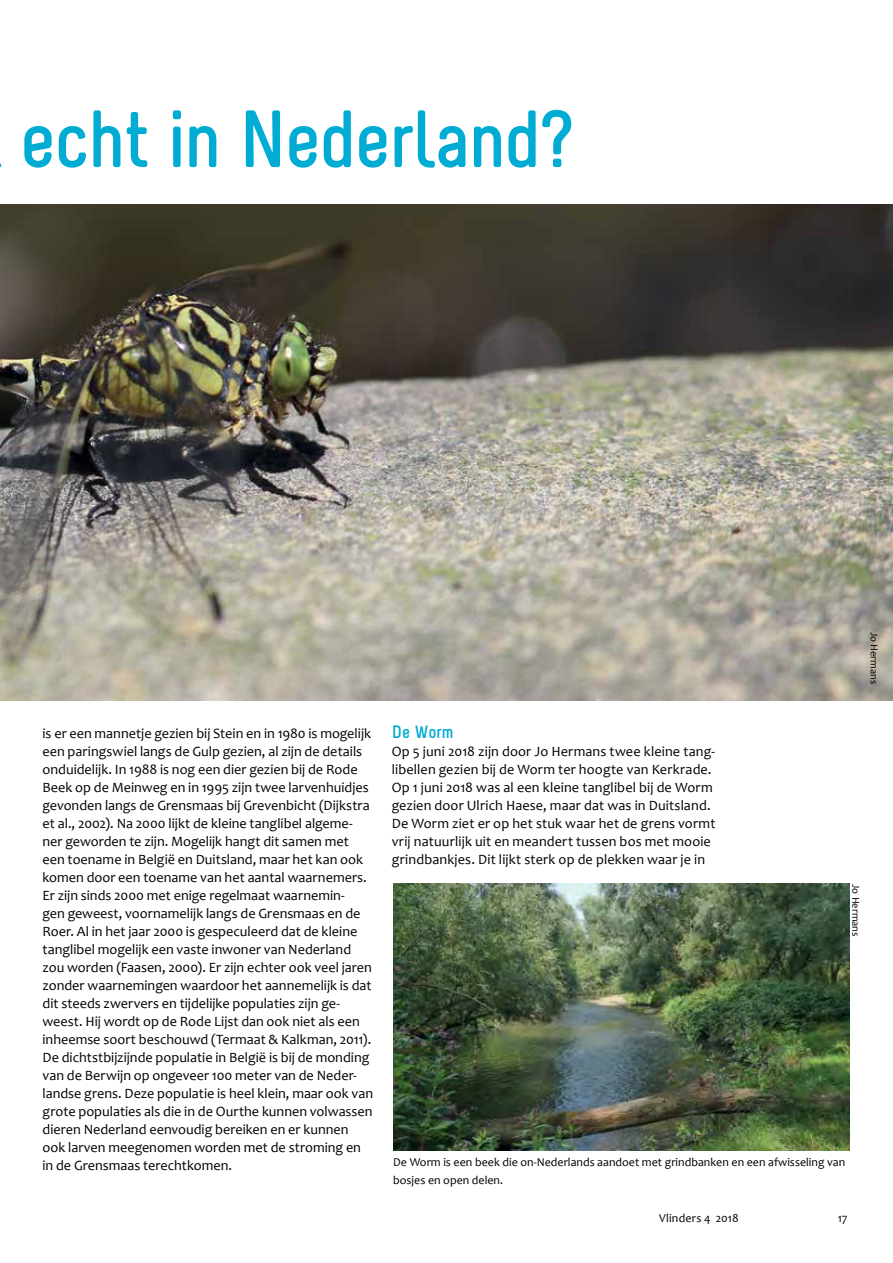
<style>
.page{position:relative;width:893px;height:1263px;background:#fff}
.page>*{position:absolute;margin:0;border:0;box-sizing:border-box;transform-origin:0 0}
.t1{font:700 81px "Melbourne";letter-spacing:-.035em;color:#00acd4}
.t2{font:700 18px "Melbourne";color:#00acd4}
.t3{font:14.25px/18px "Candara";color:#000}
.t4{font:12px/18px "Candara";color:#000}
.t5{font:10.5px "Candara";color:#000}
</style>
<div class="page">
<img style="left:0;top:204px;width:893px;height:497px">
<img style="left:393px;top:884px;width:456px;height:266px">
<h1 class="t1" style="left:18px;top:90px;width:556px">echt in Nederland?</h1>
<p class="t5" style="left:881px;top:631px;width:54px;rotate:90deg">Jo Hermans</p>
<p class="t3" style="left:43px;top:724px;width:332px">is er een mannetje gezien bij Stein en in 1980 is mogelijk een paringswiel langs de Gulp gezien, al zijn de details onduidelijk. In 1988 is nog een dier gezien bij de Rode Beek op de Meinweg en in 1995 zijn twee larvenhuidjes gevonden langs de Grensmaas bij Grevenbicht (Dijkstra et al., 2002). Na 2000 lijkt de kleine tanglibel algeme&shy;ner geworden te zijn. Mogelijk hangt dit samen met een toename in België en Duitsland, maar het kan ook komen door een toename van het aantal waarnemers.<br>Er zijn sinds 2000 met enige regelmaat waarnemin-<br>gen geweest, voornamelijk langs de Grensmaas en de Roer. Al in het jaar 2000 is gespeculeerd dat de kleine tanglibel mogelijk een vaste inwoner van Nederland zou worden (Faasen, 2000). Er zijn echter ook veel jaren zonder waarnemingen waardoor het aannemelijk is dat dit steeds zwervers en tijdelijke populaties zijn ge&shy;weest. Hij wordt op de Rode Lijst dan ook niet als een inheemse soort beschouwd (Termaat &amp; Kalkman, 2011).<br>De dichtstbijzijnde populatie in België is bij de monding van de Berwijn op ongeveer 100 meter van de Neder&shy;landse grens. Deze populatie is heel klein, maar ook van grote populaties als die in de Ourthe kunnen volwassen dieren Nederland eenvoudig bereiken en er kunnen ook larven meegenomen worden met de stroming en in de Grensmaas terechtkomen.</p>
<p class="t2" style="left:392px;top:721px;width:64px">De Worm</p>
<p class="t3" style="left:392px;top:742px;width:325px">Op 5 juni 2018 zijn door Jo Hermans twee kleine tang&shy;libellen gezien bij de Worm ter hoogte van Kerkrade.<br>Op 1 juni 2018 was al een kleine tanglibel bij de Worm gezien door Ulrich Haese, maar dat was in Duitsland.<br>De Worm ziet er op het stuk waar het de grens vormt vrij natuurlijk uit en meandert tussen bos met mooie grindbankjes. Dit lijkt sterk op de plekken waar je in</p>
<p class="t5" style="left:863px;top:884px;width:54px;rotate:90deg">Jo Hermans</p>
<p class="t4" style="left:393px;top:1153px;width:454px">De Worm is een beek die on-Nederlands aandoet met grindbanken en een afwisseling van bosjes en open delen.</p>
<p class="t4" style="left:659px;top:1209px;width:81px">Vlinders 4 2018</p>
<p class="t4" style="left:838px;top:1209px;width:11px">17</p>
</div>
